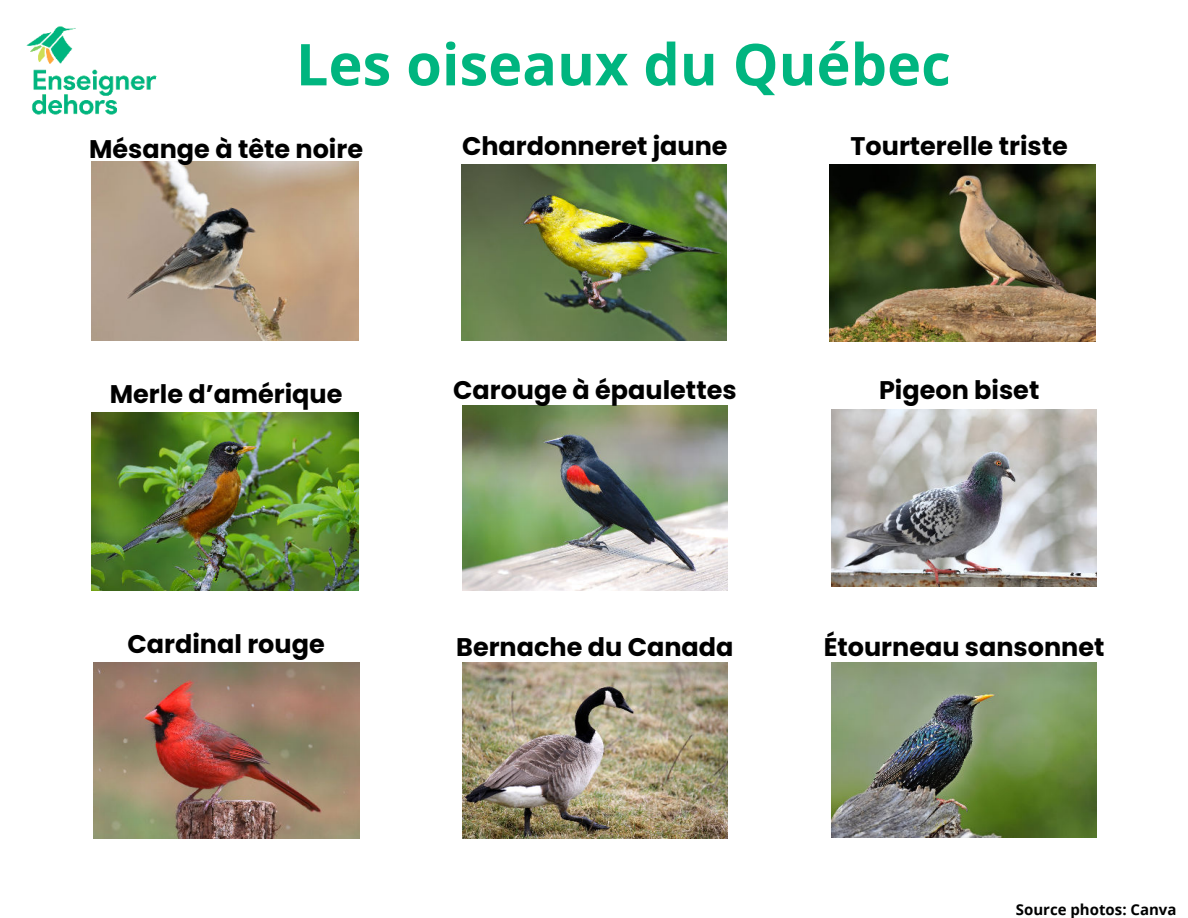
<style>
.page{position:relative;width:1188px;height:918px;background:#fff}
.page>*{position:absolute;margin:0;border:0;box-sizing:border-box;transform-origin:0 0}
.t1{font:700 57.75px "Open Sans";color:#00b57f}
.t2{font:700 25.5px "Poppins";color:#000}
.t3{font:700 15px "Open Sans";color:#000}
</style>
<div class="page">
<img style="left:92px;top:162px;width:266px;height:179px">
<img style="left:92px;top:413px;width:266px;height:178px">
<img style="left:94px;top:662px;width:265px;height:177px">
<img style="left:461px;top:164px;width:266px;height:177px">
<img style="left:462px;top:406px;width:266px;height:184px">
<img style="left:462px;top:662px;width:266px;height:177px">
<img style="left:829px;top:164px;width:267px;height:178px">
<img style="left:831px;top:410px;width:266px;height:176px">
<img style="left:831px;top:662px;width:266px;height:176px">
<img style="left:26px;top:26px;width:205px;height:144px">
<h1 class="t1" style="left:296px;top:24px;width:656px">Les oiseaux du Québec</h1>
<p class="t2" style="left:89px;top:134px;width:275px">Mésange à tête noire</p>
<p class="t2" style="left:851px;top:132px;width:219px">Tourterelle triste</p>
<p class="t2" style="left:462px;top:132px;width:267px">Chardonneret jaune</p>
<p class="t2" style="left:110px;top:380px;width:234px">Merle d’amérique</p>
<p class="t2" style="left:453px;top:376px;width:285px">Carouge à épaulettes</p>
<p class="t2" style="left:879px;top:376px;width:162px">Pigeon biset</p>
<p class="t2" style="left:128px;top:630px;width:199px">Cardinal rouge</p>
<p class="t2" style="left:456px;top:632px;width:279px">Bernache du Canada</p>
<p class="t2" style="left:824px;top:632px;width:282px">Étourneau sansonnet</p>
<p class="t3" style="left:1016px;top:899px;width:162px">Source photos: Canva</p>
</div>
